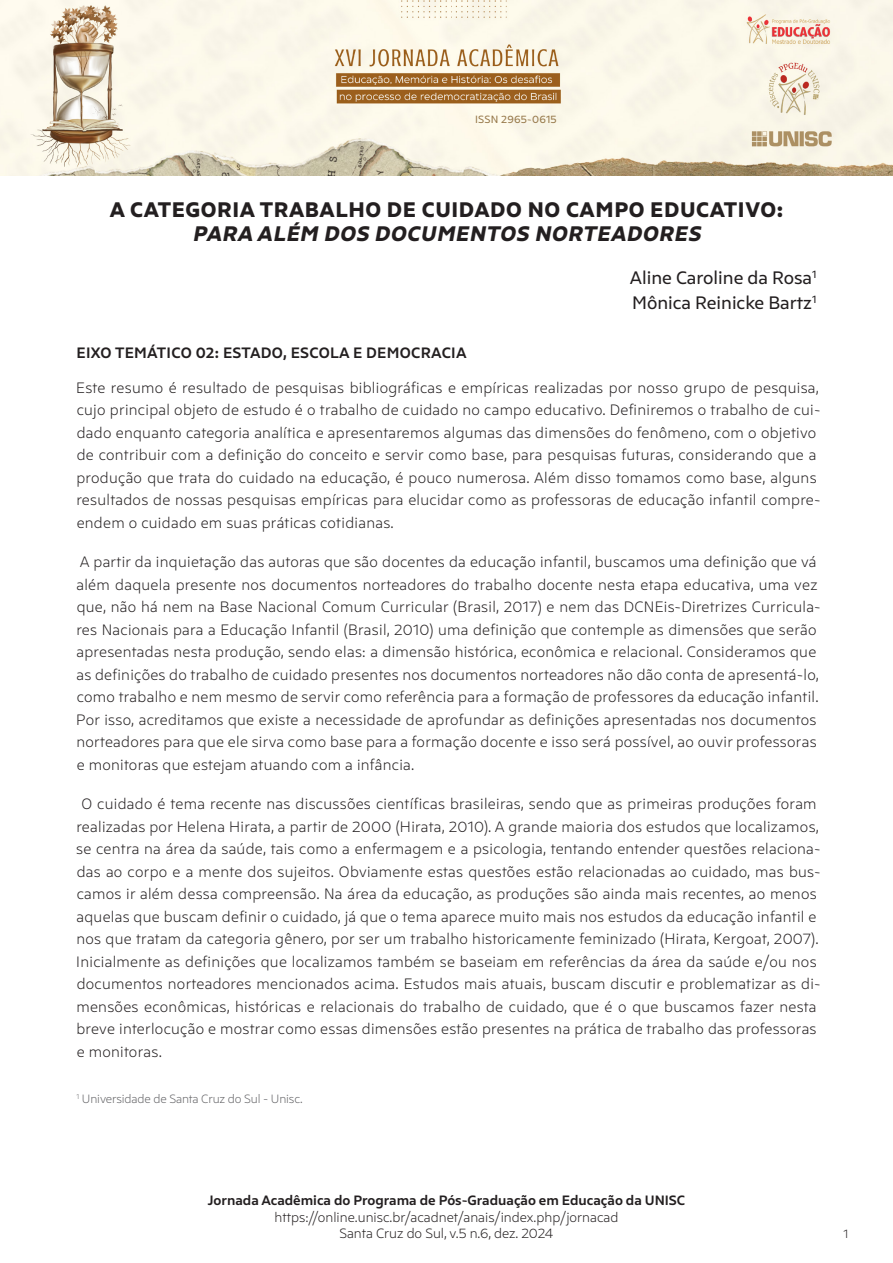
<style>
.page{position:relative;width:893px;height:1263px;background:#fff}
.page>*{position:absolute;margin:0;border:0;box-sizing:border-box;transform-origin:0 0}
.Título{font:600 21px/24px "Arkit";letter-spacing:.03em;color:#231f20;text-align:center}
.Autor{font:18px "Arkit";color:#231f20}
.Texto{font:300 15px/22.5px "Arkit";letter-spacing:.02em;color:#231f20}
.Referencias{font:500 15px "Arkit";letter-spacing:.02em;color:#231f20}
.t1{font:300 13.5px/16.2px "Arkit";color:#231f20;text-align:center}
.t2{font:500 13.5px "Arkit";color:#231f20}
.Nota{font:300 12px "Arkit";letter-spacing:-.01em;color:#656568}
.t3{font:300 12px "Arkit";color:#231f20}
.t4{font:10.5px "Arkit";letter-spacing:.02em;color:#97794b}
.s1{font-style:italic}
</style>
<div class="page">
<img style="left:0;top:0;width:893px;height:176px">
<p class="t4" style="left:475px;top:113px;width:83px">ISSN 2965-0615</p>
<p class="Título" style="left:110px;top:198px;width:675px">A CATEGORIA TRABALHO DE CUIDADO NO CAMPO EDUCATIVO:<br><span class="s1">PARA ALÉM DOS DOCUMENTOS NORTEADORES</span></p>
<p class="Autor" style="left:630px;top:267px;width:188px">Aline Caroline da Rosa<sup>1</sup></p>
<p class="Autor" style="left:632px;top:293px;width:186px">Mônica Reinicke Bartz<sup>1</sup></p>
<p class="Referencias" style="left:77px;top:343px;width:392px">EIXO TEMÁTICO 02: ESTADO, ESCOLA E DEMOCRACIA</p>
<p class="Texto" style="left:76px;top:377px;width:746px">Este resumo é resultado de pesquisas bibliográficas e empíricas realizadas por nosso grupo de pesquisa, cujo principal objeto de estudo é o trabalho de cuidado no campo educativo. Definiremos o trabalho de cui&shy;dado enquanto categoria analítica e apresentaremos algumas das dimensões do fenômeno, com o objetivo de contribuir com a definição do conceito e servir como base, para pesquisas futuras, considerando que a produção que trata do cuidado na educação, é pouco numerosa. Além disso tomamos como base, alguns resultados de nossas pesquisas empíricas para elucidar como as professoras de educação infantil compre&shy;endem o cuidado em suas práticas cotidianas.</p>
<p class="Texto" style="left:76px;top:551px;width:746px">A partir da inquietação das autoras que são docentes da educação infantil, buscamos uma definição que vá além daquela presente nos documentos norteadores do trabalho docente nesta etapa educativa, uma vez que, não há nem na Base Nacional Comum Curricular (Brasil, 2017) e nem das DCNEis-Diretrizes Curricula&shy;res Nacionais para a Educação Infantil (Brasil, 2010) uma definição que contemple as dimensões que serão apresentadas nesta produção, sendo elas: a dimensão histórica, econômica e relacional. Consideramos que as definições do trabalho de cuidado presentes nos documentos norteadores não dão conta de apresentá-lo, como trabalho e nem mesmo de servir como referência para a formação de professores da educação infantil.<br>Por isso, acreditamos que existe a necessidade de aprofundar as definições apresentadas nos documentos norteadores para que ele sirva como base para a formação docente e isso será possível, ao ouvir professoras e monitoras que estejam atuando com a infância.</p>
<p class="Texto" style="left:76px;top:793px;width:746px;text-indent:5px">O cuidado é tema recente nas discussões científicas brasileiras, sendo que as primeiras produções foram realizadas por Helena Hirata, a partir de 2000 (Hirata, 2010). A grande maioria dos estudos que localizamos, se centra na área da saúde, tais como a enfermagem e a psicologia, tentando entender questões relaciona&shy;das ao corpo e a mente dos sujeitos. Obviamente estas questões estão relacionadas ao cuidado, mas bus&shy;camos ir além dessa compreensão. Na área da educação, as produções são ainda mais recentes, ao menos aquelas que buscam definir o cuidado, já que o tema aparece muito mais nos estudos da educação infantil e nos que tratam da categoria gênero, por ser um trabalho historicamente feminizado (Hirata, Kergoat, 2007).<br>Inicialmente as definições que localizamos também se baseiam em referências da área da saúde e/ou nos documentos norteadores mencionados acima. Estudos mais atuais, buscam discutir e problematizar as di&shy;mensões econômicas, históricas e relacionais do trabalho de cuidado, que é o que buscamos fazer nesta breve interlocução e mostrar como essas dimensões estão presentes na prática de trabalho das professoras e monitoras.</p>
<p class="Nota" style="left:77px;top:1092px;width:228px"><sup>1</sup> Universidade de Santa Cruz do Sul - Unisc.</p>
<p class="t2" style="left:208px;top:1192px;width:479px">Jornada Acadêmica do Programa de Pós-Graduação em Educação da UNISC</p>
<p class="t1" style="left:275px;top:1209px;width:345px">https://online.unisc.br/acadnet/anais/index.php/jornacad<br>Santa Cruz do Sul, v.5 n.6, dez. 2024</p>
<p class="t3" style="left:843px;top:1227px;width:6px">1</p>
</div>
